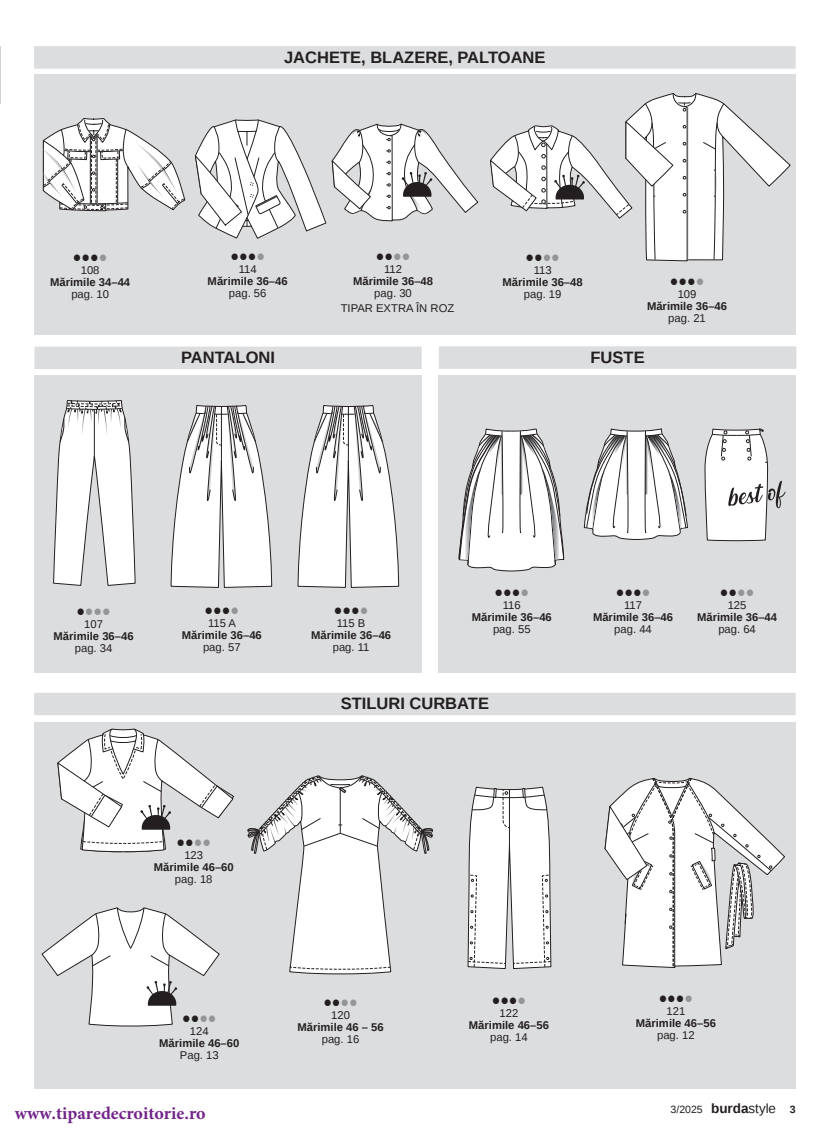
<style>
.page{position:relative;width:834px;height:1136px;background:#fff}
.page>*{position:absolute;margin:0;border:0;box-sizing:border-box;transform-origin:0 0}
.t1{font:700 18px "Minion Pro";color:#73258a}
.t2{font:700 16.5px "Liberation Sans";color:#231f20}
.t3{font:700 15px "Liberation Sans";color:#231f20;scale:.95 1}
.t4{font:700 15px "Liberation Sans";color:#939598;scale:.95 1}
.t5{font:700 11.25px "Liberation Sans";color:#231f20}
.t6{font:11.25px "Liberation Sans";color:#231f20}
.t7{font:10.5px "Liberation Sans";color:#231f20}
.t8{font:700 10.5px "Liberation Sans";color:#231f20}
.s1{color:#939598}
.s2{color:#231f20}
.s3{font-weight:700;font-size:13.5px}
.s4{font-size:13.35px}
</style>
<div class="page">
<div style="left:34px;top:721px;width:761px;height:367px;background:#dcdddf"></div>
<hr style="left:0;top:47px;width:1px;height:57px;background:#d1d2d4">
<div style="left:34px;top:75px;width:761px;height:259px;background:#dcdddf"></div>
<div style="left:34px;top:375px;width:387px;height:297px;background:#dcdddf"></div>
<div style="left:34px;top:46px;width:761px;height:23px;background:#dcdddf"></div>
<div style="left:34px;top:346px;width:387px;height:23px;background:#dcdddf"></div>
<svg style="left:42px;top:118px;width:143px;height:94px"></svg>
<svg style="left:248px;top:775px;width:184px;height:199px"></svg>
<div style="left:438px;top:375px;width:357px;height:297px;background:#dcdddf"></div>
<div style="left:439px;top:346px;width:357px;height:23px;background:#dcdddf"></div>
<svg style="left:458px;top:428px;width:106px;height:144px"></svg>
<svg style="left:583px;top:428px;width:105px;height:112px"></svg>
<svg style="left:53px;top:400px;width:83px;height:186px"></svg>
<svg style="left:170px;top:405px;width:102px;height:183px"></svg>
<svg style="left:297px;top:405px;width:102px;height:183px"></svg>
<svg style="left:467px;top:786px;width:84px;height:183px;background:#ebebeb"></svg>
<div style="left:34px;top:692px;width:761px;height:23px;background:#dcdddf"></div>
<svg style="left:604px;top:777px;width:181px;height:191px"></svg>
<svg style="left:704px;top:428px;width:81px;height:113px"></svg>
<svg style="left:195px;top:119px;width:283px;height:120px"></svg>
<svg style="left:490px;top:93px;width:300px;height:168px"></svg>
<svg style="left:57px;top:728px;width:177px;height:124px"></svg>
<svg style="left:41px;top:907px;width:179px;height:119px"></svg>
<h2 class="t2" style="left:284px;top:46px;width:263px">JACHETE, BLAZERE, PALTOANE</h2>
<h3 class="t3" style="left:73px;top:246px;width:38px">●●●<span class="s1">●</span></h3>
<p class="t6" style="left:81px;top:264px;width:20px">108</p>
<p class="t5" style="left:50px;top:274px;width:82px">Mărimile 34–44</p>
<p class="t6" style="left:71px;top:288px;width:39px">pag. 10</p>
<h3 class="t3" style="left:230px;top:245px;width:38px">●●●<span class="s1">●</span></h3>
<p class="t6" style="left:239px;top:263px;width:19px">114</p>
<p class="t5" style="left:208px;top:273px;width:82px">Mărimile 36–46</p>
<p class="t6" style="left:229px;top:287px;width:39px">pag. 56</p>
<h2 class="t2" style="left:181px;top:346px;width:95px">PANTALONI</h2>
<h3 class="t3" style="left:376px;top:246px;width:38px">●●<span class="s1">●●</span></h3>
<p class="t6" style="left:384px;top:263px;width:19px">112</p>
<p class="t5" style="left:353px;top:273px;width:82px">Mărimile 36–48</p>
<p class="t6" style="left:374px;top:287px;width:39px">pag. 30</p>
<p class="t6" style="left:340px;top:302px;width:115px">TIPAR EXTRA ÎN ROZ</p>
<h3 class="t3" style="left:525px;top:247px;width:38px">●●<span class="s1">●●</span></h3>
<p class="t6" style="left:533px;top:264px;width:19px">113</p>
<p class="t5" style="left:502px;top:274px;width:82px">Mărimile 36–48</p>
<p class="t6" style="left:524px;top:288px;width:39px">pag. 19</p>
<h3 class="t3" style="left:669px;top:270px;width:38px">●●●<span class="s1">●</span></h3>
<p class="t6" style="left:677px;top:288px;width:20px">109</p>
<p class="t5" style="left:647px;top:298px;width:82px">Mărimile 36–46</p>
<p class="t6" style="left:668px;top:312px;width:39px">pag. 21</p>
<h2 class="t2" style="left:590px;top:346px;width:56px">FUSTE</h2>
<h3 class="t4" style="left:76px;top:600px;width:38px"><span class="s2">●</span>●●●</h3>
<p class="t6" style="left:84px;top:617px;width:20px">107</p>
<p class="t5" style="left:54px;top:628px;width:82px">Mărimile 36–46</p>
<p class="t6" style="left:75px;top:641px;width:39px">pag. 34</p>
<h3 class="t3" style="left:204px;top:599px;width:38px">●●●<span class="s1">●</span></h3>
<p class="t6" style="left:208px;top:617px;width:29px">115 A</p>
<p class="t5" style="left:182px;top:627px;width:82px">Mărimile 36–46</p>
<p class="t6" style="left:203px;top:641px;width:39px">pag. 57</p>
<h3 class="t3" style="left:334px;top:599px;width:38px">●●●<span class="s1">●</span></h3>
<p class="t6" style="left:337px;top:617px;width:30px">115 B</p>
<p class="t5" style="left:311px;top:627px;width:82px">Mărimile 36–46</p>
<p class="t6" style="left:333px;top:641px;width:38px">pag. 11</p>
<h3 class="t3" style="left:494px;top:581px;width:38px">●●●<span class="s1">●</span></h3>
<p class="t6" style="left:502px;top:598px;width:19px">116</p>
<p class="t5" style="left:471px;top:609px;width:82px">Mărimile 36–46</p>
<p class="t6" style="left:493px;top:622px;width:39px">pag. 55</p>
<h2 class="t2" style="left:340px;top:692px;width:150px">STILURI CURBATE</h2>
<h3 class="t3" style="left:615px;top:581px;width:38px">●●●<span class="s1">●</span></h3>
<p class="t6" style="left:624px;top:598px;width:19px">117</p>
<p class="t5" style="left:593px;top:609px;width:82px">Mărimile 36–46</p>
<p class="t6" style="left:614px;top:622px;width:39px">pag. 44</p>
<h3 class="t3" style="left:719px;top:581px;width:38px">●●<span class="s1">●●</span></h3>
<p class="t6" style="left:727px;top:599px;width:20px">125</p>
<p class="t5" style="left:697px;top:609px;width:82px">Mărimile 36–44</p>
<p class="t6" style="left:718px;top:623px;width:39px">pag. 64</p>
<h3 class="t3" style="left:176px;top:831px;width:38px">●●<span class="s1">●●</span></h3>
<p class="t6" style="left:184px;top:849px;width:20px">123</p>
<p class="t5" style="left:154px;top:859px;width:82px">Mărimile 46–60</p>
<p class="t6" style="left:175px;top:873px;width:39px">pag. 18</p>
<h3 class="t3" style="left:182px;top:1007px;width:38px">●●<span class="s1">●●</span></h3>
<p class="t6" style="left:190px;top:1024px;width:20px">124</p>
<p class="t5" style="left:159px;top:1035px;width:82px">Mărimile 46–60</p>
<p class="t6" style="left:180px;top:1048px;width:40px">Pag. 13</p>
<h3 class="t3" style="left:323px;top:991px;width:38px">●●<span class="s1">●●</span></h3>
<p class="t6" style="left:331px;top:1008px;width:20px">120</p>
<p class="t5" style="left:297px;top:1019px;width:88px">Mărimile 46 – 56</p>
<p class="t6" style="left:322px;top:1032px;width:39px">pag. 16</p>
<h3 class="t3" style="left:491px;top:989px;width:38px">●●●<span class="s1">●</span></h3>
<p class="t6" style="left:499px;top:1006px;width:20px">122</p>
<p class="t5" style="left:469px;top:1017px;width:82px">Mărimile 46–56</p>
<p class="t6" style="left:490px;top:1030px;width:39px">pag. 14</p>
<h3 class="t3" style="left:658px;top:986px;width:38px">●●●<span class="s1">●</span></h3>
<p class="t6" style="left:666px;top:1004px;width:20px">121</p>
<p class="t5" style="left:635px;top:1014px;width:82px">Mărimile 46–56</p>
<p class="t6" style="left:657px;top:1028px;width:39px">pag. 12</p>
<h1 class="t1" style="left:15px;top:1100px;width:192px">www.tiparedecroitorie.ro</h1>
<p class="t7" style="left:670px;top:1103px;width:107px">3/2025 <span class="s3">burda</span><span class="s4">style</span></p>
<p class="t8" style="left:789px;top:1101px;width:7px">3</p>
</div>
